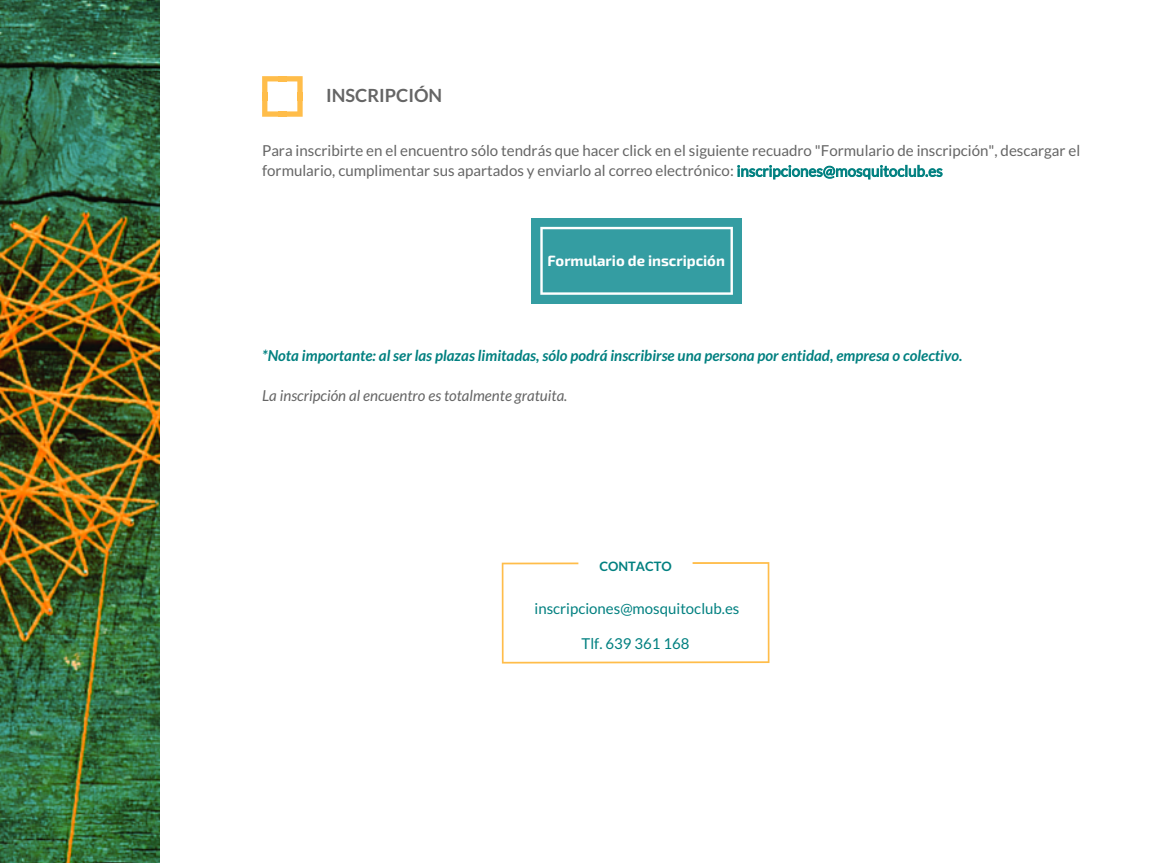
<style>
.page{position:relative;width:1152px;height:863px;background:#fff}
.page>*{position:absolute;margin:0;border:0;box-sizing:border-box;transform-origin:0 0}
.t1{font:700 18.15px "Lato";color:#656565}
.t2{font:15.15px/20.2px "Lato";color:#656565}
.t3{font:italic 700 15.15px "Lato";color:#008080}
.t4{font:italic 15.15px "Lato";color:#656565}
.t5{font:15px "Lato";color:#008080}
.t6{font:700 14.85px "Exo 2";letter-spacing:-.005em;color:#fff}
.t7{font:700 12.9px "Lato";color:#008080}
.s1{color:#008080}
</style>
<div class="page">
<div style="left:297px;top:92px;width:6px;height:9px;background:#ffbd4a"></div>
<div style="left:262px;top:92px;width:5px;height:9px;background:#ffbd4a"></div>
<div style="left:278px;top:76px;width:9px;height:5px;background:#ffbd4a"></div>
<div style="left:278px;top:111px;width:9px;height:6px;background:#ffbd4a"></div>
<svg style="left:286px;top:76px;width:17px;height:16px"></svg>
<svg style="left:262px;top:76px;width:16px;height:16px"></svg>
<svg style="left:287px;top:101px;width:16px;height:16px"></svg>
<svg style="left:262px;top:100px;width:16px;height:17px"></svg>
<img style="left:0;top:0;width:160px;height:862px">
<div style="left:532px;top:218px;width:210px;height:85px;background:#349da2"></div>
<svg style="left:540px;top:227px;width:193px;height:68px"></svg>
<svg style="left:502px;top:562px;width:267px;height:101px"></svg>
<p class="t1" style="left:326px;top:84px;width:118px">INSCRIPCIÓN</p>
<p class="t2" style="left:262px;top:140px;width:820px">Para inscribirte en el encuentro sólo tendrás que hacer click en el siguiente recuadro "Formulario de inscripción", descargar el formulario, cumplimentar sus apartados y enviarlo al correo electrónico: <span class="s1">inscripciones@mosquitoclub.es</span></p>
<p class="t6" style="left:547px;top:251px;width:179px">Formulario de inscripción</p>
<p class="t3" style="left:262px;top:346px;width:702px">*Nota importante: al ser las plazas limitadas, sólo podrá inscribirse una persona por entidad, empresa o colectivo.</p>
<p class="t4" style="left:262px;top:386px;width:307px">La inscripción al encuentro es totalmente gratuita.</p>
<p class="t7" style="left:599px;top:558px;width:74px">CONTACTO</p>
<p class="t5" style="left:535px;top:598px;width:206px">inscripciones@mosquitoclub.es</p>
<p class="t5" style="left:582px;top:634px;width:109px">Tlf. 639 361 168</p>
</div>
